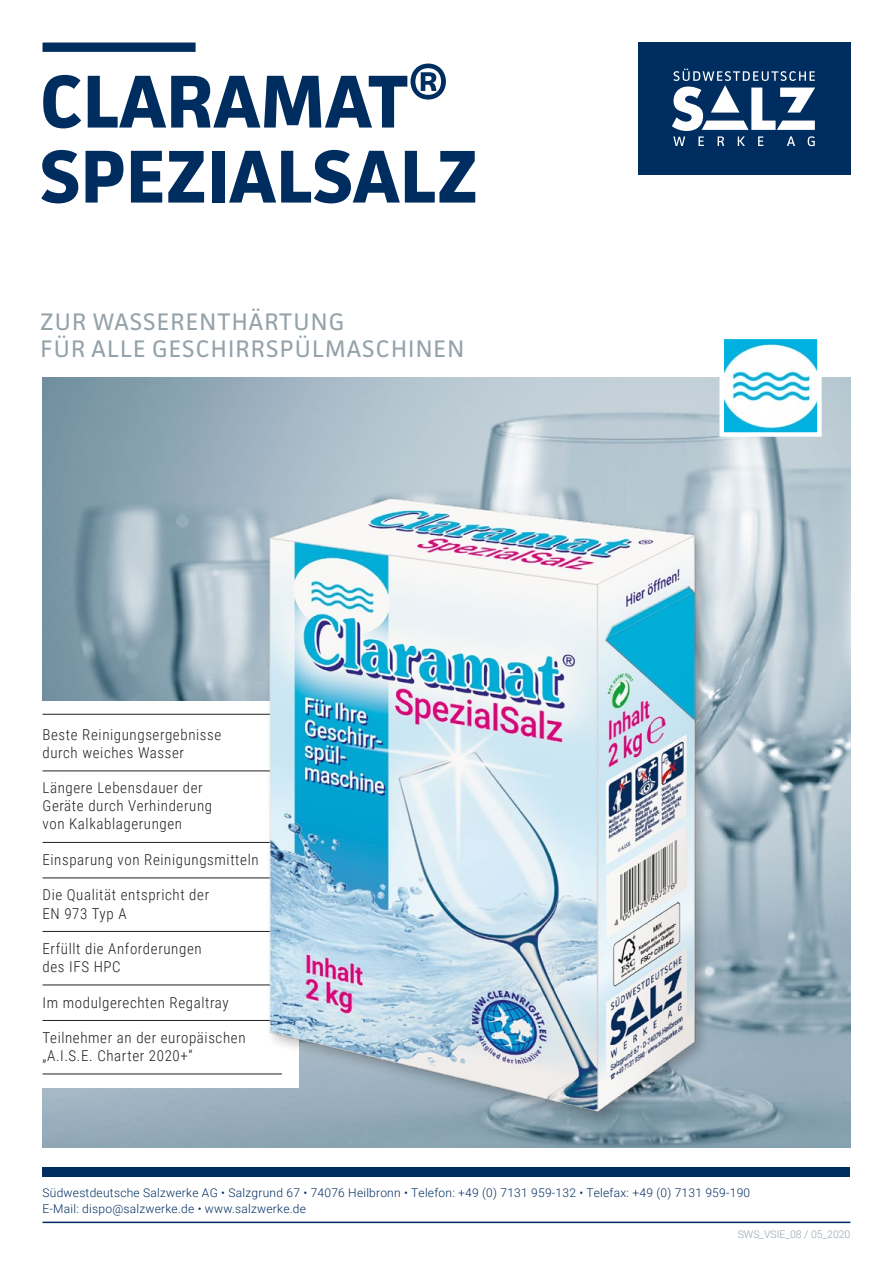
<style>
.page{position:relative;width:893px;height:1263px;background:#fff}
.page>*{position:absolute;margin:0;border:0;box-sizing:border-box;transform-origin:0 0}
.t1{font:700 75px/75px "Facit";color:#002d60}
.t2{font:24px/27px "Facit";letter-spacing:.05em;color:#94a2aa}
.t3{font:300 15px/18px "Roboto Condensed";letter-spacing:.04em;color:#231f20}
.t4{font:300 12px/16.5px "Roboto";letter-spacing:.02em;color:#002d60}
.t5{font:300 10.5px "Roboto";color:#94a2aa}
.s1{font-weight:400}
</style>
<div class="page">
<img style="left:43px;top:378px;width:807px;height:769px">
<div style="left:43px;top:43px;width:153px;height:9px;background:#002d60"></div>
<div style="left:0;top:701px;width:299px;height:387px;background:#fff"></div>
<hr style="left:43px;top:714px;width:239px;height:1px;background:#231f20">
<hr style="left:43px;top:771px;width:239px;height:1px;background:#231f20">
<hr style="left:43px;top:842px;width:239px;height:1px;background:#231f20">
<hr style="left:43px;top:878px;width:239px;height:1px;background:#231f20">
<hr style="left:43px;top:931px;width:239px;height:1px;background:#231f20">
<hr style="left:43px;top:985px;width:239px;height:1px;background:#231f20">
<hr style="left:43px;top:1020px;width:239px;height:1px;background:#231f20">
<hr style="left:43px;top:1074px;width:239px;height:1px;background:#231f20">
<div style="left:43px;top:1167px;width:807px;height:9px;background:#002d60"></div>
<hr style="left:43px;top:1221px;width:807px;height:2px;background:#002d60">
<svg style="left:717px;top:339px;width:107px;height:100px"></svg>
<div style="left:638px;top:42px;width:212px;height:133px;background:#002d60"></div>
<svg style="left:672px;top:69px;width:143px;height:77px"></svg>
<img style="left:225px;top:465px;width:505px;height:671px">
<h1 class="t1" style="left:40px;top:63px;width:439px">CLARAMAT<span class="s1">®<br></span>SPEZIALSALZ</h1>
<h2 class="t2" style="left:41px;top:308px;width:425px">ZUR WASSERENTHÄRTUNG<br>FÜR ALLE GESCHIRRSPÜLMASCHINEN</h2>
<p class="t3" style="left:43px;top:725px;width:180px">Beste Reinigungsergebnisse durch weiches Wasser</p>
<p class="t3" style="left:43px;top:778px;width:171px">Längere Lebensdauer der<br>Geräte durch Verhinderung von Kalkablagerungen</p>
<p class="t3" style="left:43px;top:850px;width:218px">Einsparung von Reinigungsmitteln</p>
<p class="t3" style="left:43px;top:885px;width:168px">Die Qualität entspricht der<br>EN 973 Typ A</p>
<p class="t3" style="left:43px;top:939px;width:161px">Erfüllt die Anforderungen des IFS HPC</p>
<p class="t3" style="left:43px;top:993px;width:188px">Im modulgerechten Regaltray</p>
<p class="t3" style="left:43px;top:1028px;width:205px">Teilnehmer an der europäischen „A.I.S.E. Charter 2020+“</p>
<p class="t4" style="left:43px;top:1184px;width:709px">Südwestdeutsche Salzwerke AG • Salzgrund 67 • 74076 Heilbronn • Telefon: +49 (0) 7131 959-132 • Telefax: +49 (0) 7131 959-190<br>E-Mail: dispo@salzwerke.de • www.salzwerke.de</p>
<p class="t5" style="left:738px;top:1227px;width:114px">SWS_VSIE_08 / 05_2020</p>
</div>
